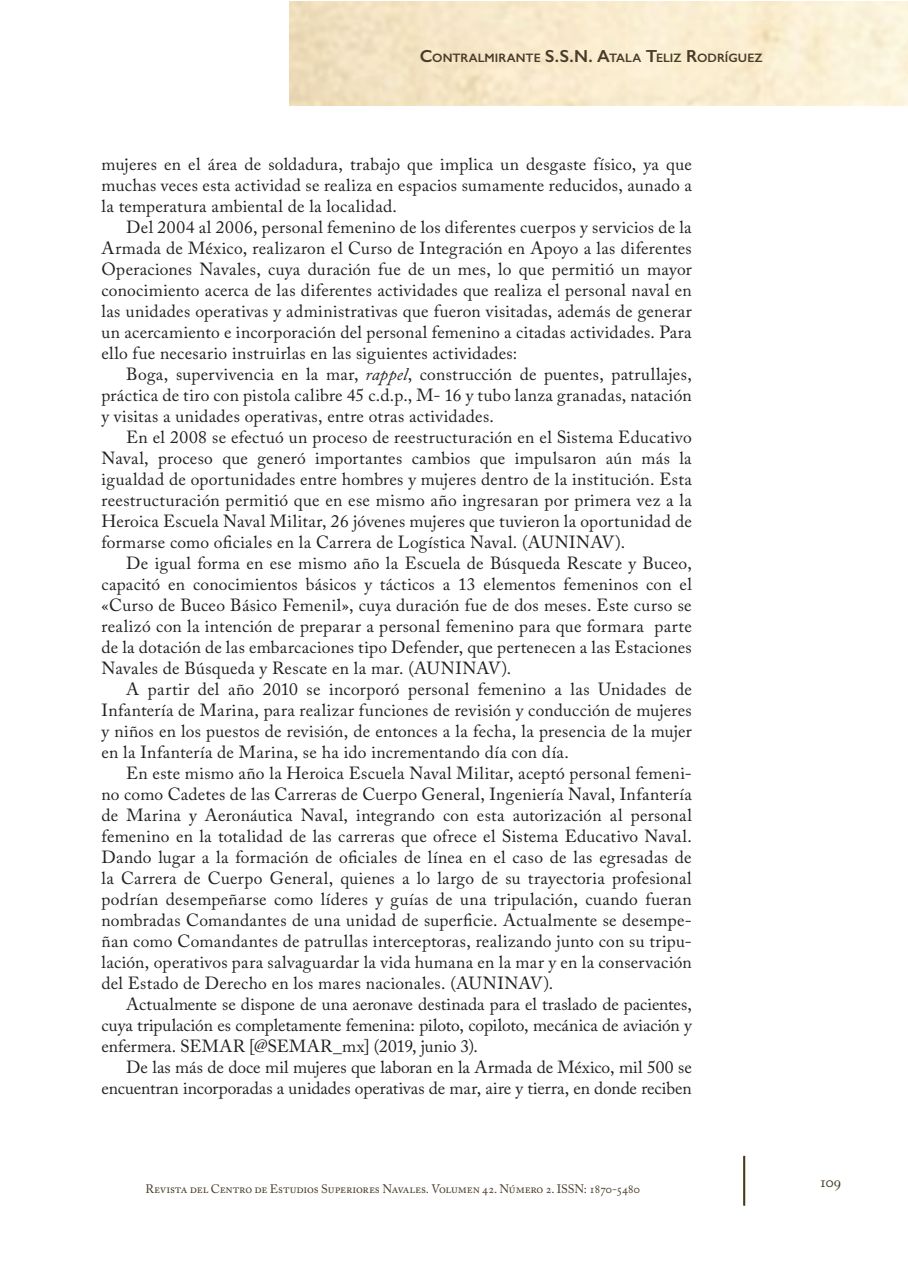
<style>
.page{position:relative;width:908px;height:1270px;background:#fff}
.page>*{position:absolute;margin:0;border:0;box-sizing:border-box;transform-origin:0 0}
._05_Normal{font:17.5px/21px "Adobe Caslon Pro";letter-spacing:.01em;color:#231f20;text-align:justify}
.t1{font:15.75px "Adobe Caslon Pro";color:#473d29}
.t2{font:12.25px "Adobe Caslon Pro";letter-spacing:-.015em;color:#473d29}
.t3{font:600 12.25px "Gill Sans";letter-spacing:.005em;color:#483d29}
.s1{font-size:17.5px}
.s2{font-style:italic}
.s3{font-family:"Aller";color:#fff}
</style>
<div class="page">
<hr style="left:743px;top:1156px;width:2px;height:49px;background:#453b18">
<p class="t3" style="left:420px;top:50px;width:344px"><span class="s1">C</span>ONTRALMIRANTE <span class="s1">S.S.N . A</span>TALA <span class="s1">T</span>ELIZ <span class="s1">R</span>ODRÍGUEZ</p>
<p class="_05_Normal" style="left:102px;top:153px;width:592px">mujeres en el área de soldadura, trabajo que implica un desgaste físico, ya que muchas veces esta actividad se realiza en espacios sumamente reducidos, aunado a la temperatura ambiental de la localidad.</p>
<p class="_05_Normal" style="left:102px;top:216px;width:592px;text-indent:25px">Del 2004 al 2006, personal femenino de los diferentes cuerpos y servicios de la Armada de México, realizaron el Curso de Integración en Apoyo a las diferentes Operaciones Navales, cuya duración fue de un mes, lo que permitió un mayor conocimiento acerca de las diferentes actividades que realiza el personal naval en las unidades operativas y administrativas que fueron visitadas, además de generar un acercamiento e incorporación del personal femenino a citadas actividades. Para ello fue necesario instruirlas en las siguientes actividades:</p>
<p class="_05_Normal" style="left:102px;top:363px;width:592px;text-indent:25px">Boga, supervivencia en la mar, <span class="s2">rappel</span>, construcción de puentes, patrullajes, práctica de tiro con pistola calibre 45 c.d.p., M- 16 y tubo lanza granadas, natación y visitas a unidades operativas, entre otras actividades.</p>
<p class="_05_Normal" style="left:102px;top:426px;width:592px;text-indent:25px">En el 2 008 se efectuó un proceso de reestructuración en el Sistema Educativo Naval, proceso que generó importantes cambios que impulsaron aún más la igualdad de oportunidades entre hombres y mujeres dentro de la institución. Esta reestructuración permitió que en ese mismo año ingresaran por primera vez a la Heroica Escuela Naval Militar, 2 6 jóvenes mujeres que tuvieron la oportunidad de formarse como oficiales en la Carrera de Logística Naval. (AUNINAV).</p>
<p class="_05_Normal" style="left:102px;top:552px;width:592px;text-indent:25px">De igual forma en ese mismo año la Escuela de Búsqueda Rescate y Buceo, capacitó en conocimientos básicos y tácticos a 13 elementos femeninos con el «Curso de Buceo Básico Femenil», cuya duración fue de dos meses. Este curso se realizó con la intención de preparar a personal femenino para que formara parte de la dotación de las embarcaciones tipo Defender, que pertenecen a las Estaciones Navales de Búsqueda y Rescate en la mar. (AUNINAV).</p>
<p class="_05_Normal" style="left:102px;top:678px;width:592px;text-indent:25px">A partir del año 2010 se incorporó personal femenino a las Unidades de Infantería de Marina, para realizar funciones de revisión y conducción de mujeres y niños en los puestos de revisión, de entonces a la fecha, la presencia de la mujer en la Infantería de Marina, se ha ido incrementando día con día.</p>
<p class="_05_Normal" style="left:102px;top:762px;width:592px;text-indent:25px">En este mismo año la Heroica Escuela Naval Militar, aceptó personal femeni&shy;no como Cadetes de las Carreras de Cuerpo General, Ingeniería Naval, Infantería de Marina y Aeronáutica Naval, integrando con esta autorización al personal femenino en la totalidad de las carreras que ofrece el Sistema Educativo Naval.<br>Dando lugar a la formación de oficiales de línea en el caso de las egresadas de la Carrera de Cuerpo General, quienes a lo largo de su trayectoria profesional podrían desempeñarse como líderes y guías de una tripulación, cuando fueran nombradas Comandantes de una unidad de superficie. Actualmente se desempe&shy;ñan como Comandantes de patrullas interceptoras, realizando junto con su tripu&shy;lación, operativos para salvaguardar la vida humana en la mar y en la conservación del Estado de Derecho en los mares nacionales. (AUNINAV).</p>
<p class="_05_Normal" style="left:102px;top:993px;width:592px;text-indent:25px">Actualmente se dispone de una aeronave destinada para el traslado de pacientes, cuya tripulación es completamente femenina: piloto, copiloto, mecánica de aviación y enfermera. SEMAR [@SEMAR_mx] (2019, junio 3).</p>
<p class="_05_Normal" style="left:102px;top:1056px;width:592px;text-align:right">De las más de doce mil mujeres que laboran en la Armada de México, mil 500 se encuentran incorporadas a unidades operativas de mar, aire y tierra, en donde reciben</p>
<p class="t2" style="left:145px;top:1182px;width:496px">Revista del Centro de Estudios Superiores Navales. Volumen 42. Número 2. ISSN: 1870-5480</p>
<p class="t1" style="left:816px;top:1172px;width:27px"><span class="s3">1</span>109</p>
</div>
